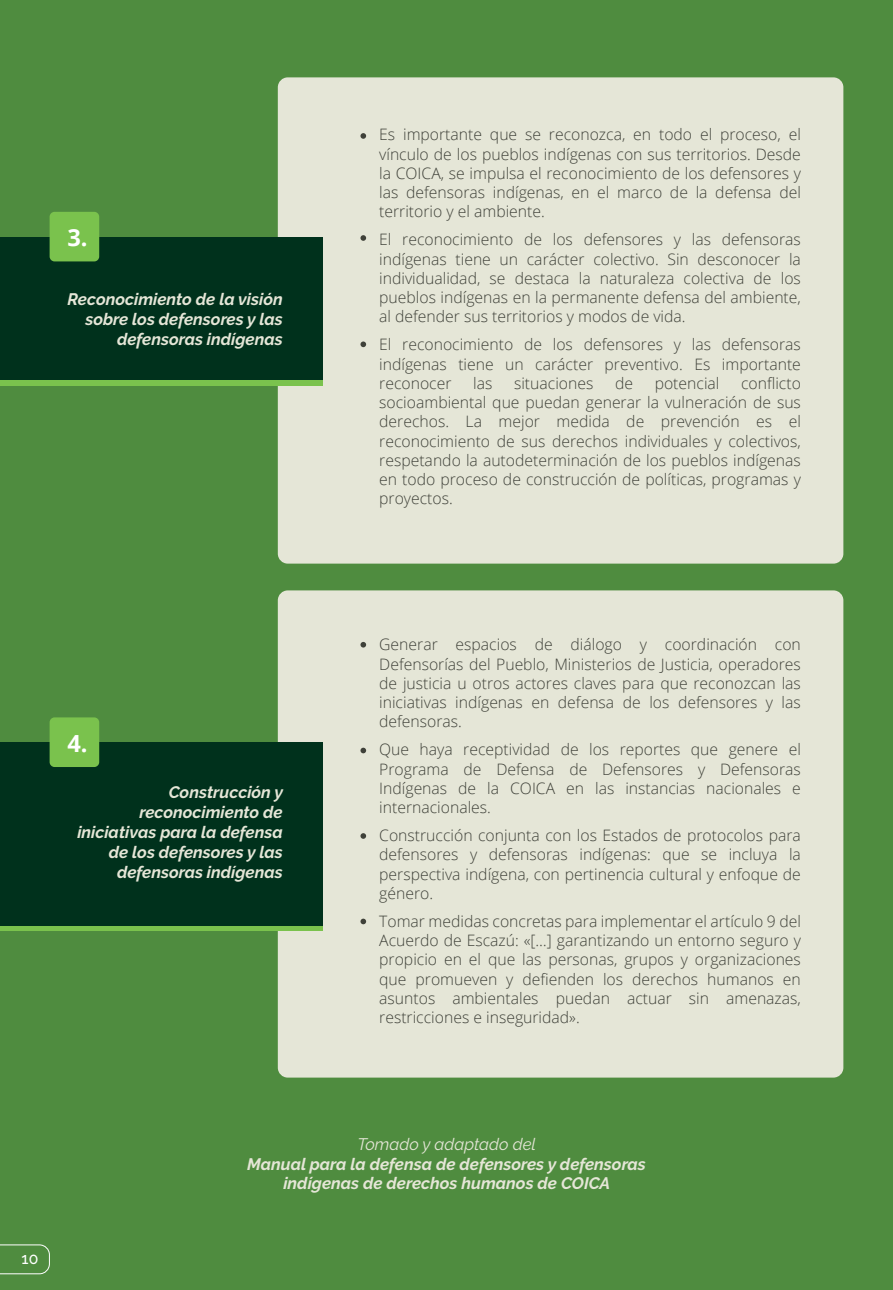
<style>
.page{position:relative;width:893px;height:1290px;background:#4f8c3f}
.page>*{position:absolute;margin:0;border:0;box-sizing:border-box;transform-origin:0 0}
.t1{font:700 23.62px "Open Sans";color:#fff}
.t2{font:italic 700 16.62px/20.1px "Raleway";color:#e5e6d7;text-align:right}
.t3{font:300 15.75px/19.2px "Open Sans";color:#3f4139;text-align:justify}
.t4{font:500 15.75px "Raleway";color:#fff}
.s1{font-weight:400}
</style>
<div class="page">
<div style="left:278px;top:77px;width:565px;height:487px;background:#e5e6d7;border-radius:10px"></div>
<div style="left:278px;top:590px;width:565px;height:487px;background:#e5e6d7;border-radius:10px"></div>
<div style="left:0;top:237px;width:322px;height:143px;background:#00311c"></div>
<div style="left:0;top:380px;width:322px;height:6px;background:#7ac24d"></div>
<div style="left:0;top:742px;width:322px;height:184px;background:#00311c"></div>
<div style="left:0;top:926px;width:322px;height:5px;background:#7ac24d"></div>
<div style="left:50px;top:212px;width:49px;height:49px;background:#7ac24d;border-radius:5px"></div>
<div style="left:50px;top:717px;width:49px;height:50px;background:#7ac24d;border-radius:5px"></div>
<svg style="left:360px;top:133px;width:6px;height:6px"></svg>
<svg style="left:360px;top:235px;width:6px;height:6px"></svg>
<svg style="left:360px;top:341px;width:6px;height:6px"></svg>
<svg style="left:360px;top:642px;width:6px;height:5px"></svg>
<svg style="left:360px;top:748px;width:6px;height:5px"></svg>
<svg style="left:360px;top:833px;width:6px;height:6px"></svg>
<svg style="left:360px;top:918px;width:6px;height:6px"></svg>
<svg style="left:0;top:1244px;width:50px;height:30px"></svg>
<p class="t1" style="left:68px;top:221px;width:21px">3.</p>
<p class="t2" style="left:67px;top:289px;width:217px">Reconocimiento de la visión sobre los defensores y las defensoras indígenas</p>
<p class="t3" style="left:379px;top:125px;width:423px">Es importante que se reconozca, en todo el proceso, el vínculo de los pueblos indígenas con sus territorios. Desde la COICA, se impulsa el reconocimiento de los defensores y las defensoras indígenas, en el marco de la defensa del territorio y el ambiente.</p>
<p class="t3" style="left:379px;top:230px;width:423px">El reconocimiento de los defensores y las defensoras indígenas tiene un carácter colectivo. Sin desconocer la individualidad, se destaca la naturaleza colectiva de los pueblos indígenas en la permanente defensa del ambiente, al defender sus territorios y modos de vida.</p>
<p class="t3" style="left:379px;top:335px;width:423px">El reconocimiento de los defensores y las defensoras indígenas tiene un carácter preventivo. Es importante reconocer</p>
<p class="t3" style="left:379px;top:373px;width:423px;text-indent:362px">conflicto socioambiental que puedan generar la vulneración de sus derechos. La mejor medida de prevención es el reconocimiento de sus derechos individuales y colectivos, respetando la autodeterminación de los pueblos indígenas en todo proceso de construcción de políticas, programas y proyectos.</p>
<p class="t3" style="left:473px;top:373px;width:21px">las</p>
<p class="t3" style="left:514px;top:373px;width:81px">situaciones</p>
<p class="t3" style="left:615px;top:373px;width:20px">de</p>
<p class="t3" style="left:655px;top:373px;width:66px">potencial</p>
<p class="t1" style="left:68px;top:726px;width:21px">4.</p>
<p class="t2" style="left:77px;top:782px;width:207px">Construcción y reconocimiento de iniciativas para la defensa de los defensores y las defensoras indígenas</p>
<p class="t3" style="left:379px;top:635px;width:423px">Generar espacios de diálogo y coordinación con Defensorías del Pueblo, Ministerios de Justicia, operadores de justicia u otros actores claves para que reconozcan las iniciativas indígenas en defensa de los defensores y las defensoras.</p>
<p class="t3" style="left:379px;top:740px;width:423px">Que haya receptividad de los reportes que genere el Programa de Defensa de Defensores y Defensoras Indígenas de la COICA en las instancias nacionales e internacionales.</p>
<p class="t3" style="left:379px;top:825px;width:423px">Construcción conjunta con los Estados de protocolos para defensores y defensoras indígenas: que se incluya la perspectiva indígena, con pertinencia cultural y enfoque de género.</p>
<p class="t3" style="left:379px;top:911px;width:423px">Tomar medidas concretas para implementar el artículo 9 del Acuerdo de Escazú: «[…] garantizando un entorno seguro y propicio en el que las personas, grupos y organizaciones que promueven y defienden los derechos humanos en asuntos ambientales puedan actuar sin amenazas, restricciones e inseguridad».</p>
<p class="t4" style="left:22px;top:1249px;width:18px">10</p>
<p class="t2" style="left:247px;top:1135px;width:400px;line-height:19.2px;text-align:center"><span class="s1">Tomado y adaptado del<br></span>Manual para la defensa de defensores y defensoras indígenas de derechos humanos de COICA</p>
</div>
